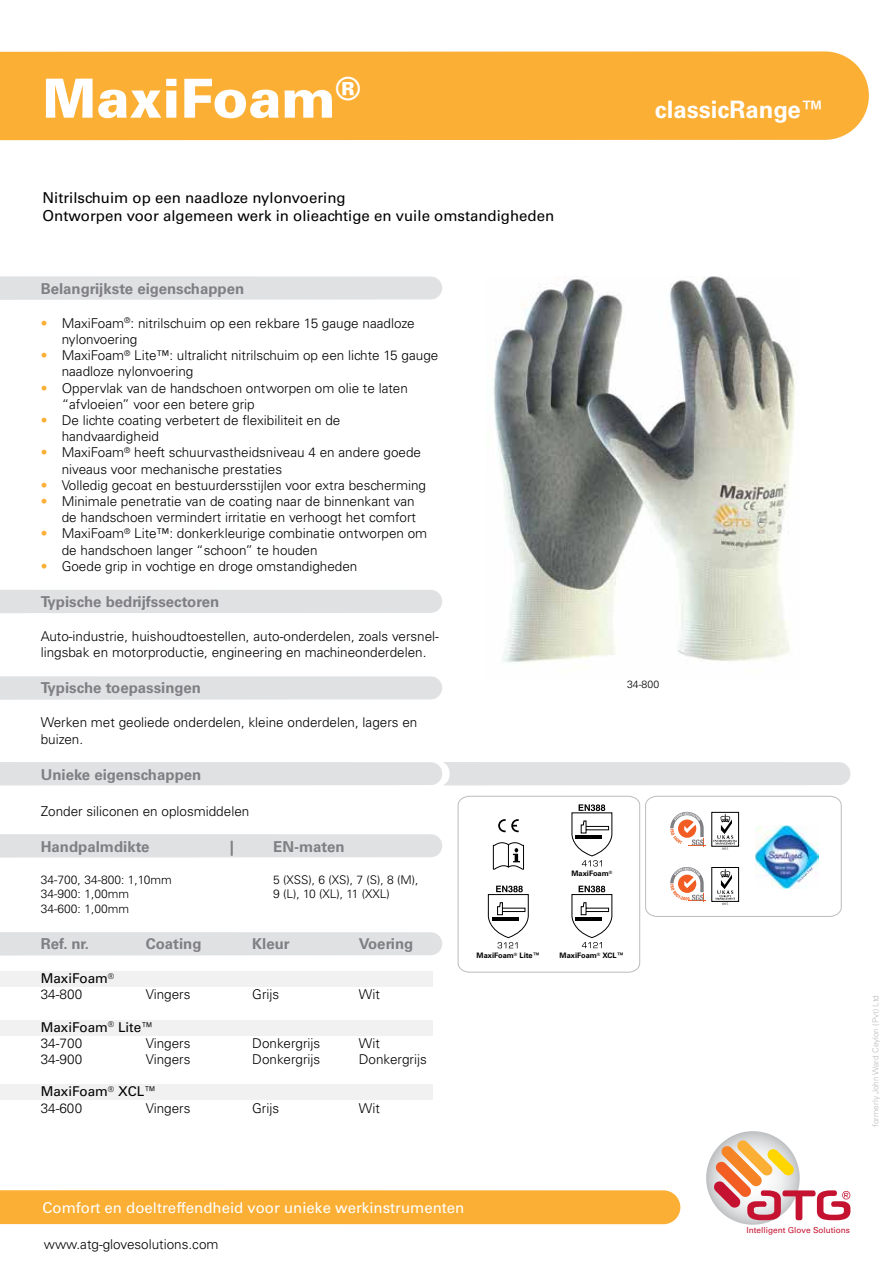
<style>
.page{position:relative;width:893px;height:1263px;background:#fff}
.page>*{position:absolute;margin:0;border:0;box-sizing:border-box;transform-origin:0 0}
.t1{font:900 54px "Univers";color:#fff}
.t2{font:700 24px "Univers";color:#fff}
.t3{font:700 15px "Univers";color:#807f83}
.t4{font:15px/18px "Univers";color:#000}
.t5{font:15px "Univers";color:#fff}
.t6{font:300 13.5px/16.2px "Univers";color:#000}
.t7{font:13.5px/16.2px "Univers";color:#000}
.t8{font:300 12px "Univers";color:#000}
.t9{font:300 10.5px "Univers";color:#000}
.t10{font:300 8.25px "Univers";color:#bcbbbe}
.t11{font:8.25px "Univers";color:#c41230}
.t12{font:700 7.5px "Univers";color:#000}
.s1{color:#fbaf34}
.s2{font-weight:300}
</style>
<div class="page">
<div style="left:0;top:972px;width:432px;height:15px;background:#f1f1f2"></div>
<div style="left:0;top:1020px;width:432px;height:15px;background:#f1f1f2"></div>
<div style="left:0;top:1084px;width:432px;height:16px;background:#f1f1f2"></div>
<div style="left:0;top:51px;width:869px;height:89px;background:#fbaf34"></div>
<svg style="left:0;top:276px;width:442px;height:24px;background:#e1e2e3"></svg>
<div style="left:0;top:590px;width:442px;height:23px;background:#e0e1e2"></div>
<svg style="left:0;top:676px;width:442px;height:24px;background:#e1e2e3"></svg>
<div style="left:0;top:932px;width:442px;height:23px;background:#e0e1e2"></div>
<div style="left:0;top:834px;width:442px;height:23px;background:#e0e1e2"></div>
<div style="left:0;top:1190px;width:680px;height:34px;background:#fbaf34"></div>
<svg style="left:706px;top:1131px;width:94px;height:94px"></svg>
<svg style="left:713px;top:1140px;width:137px;height:80px"></svg>
<img style="left:493px;top:276px;width:302px;height:387px">
<div style="left:0;top:762px;width:850px;height:23px;background:#e0e1e2"></div>
<svg style="left:457px;top:795px;width:385px;height:178px"></svg>
<h1 class="t1" style="left:43px;top:64px;width:320px">MaxiFoam<sup>®</sup></h1>
<p class="t4" style="left:43px;top:188px;width:513px">Nitrilschuim op een naadloze nylonvoering<br>Ontworpen voor algemeen werk in olieachtige en vuile omstandigheden</p>
<h2 class="t2" style="left:655px;top:95px;width:172px">classicRange™</h2>
<p class="t3" style="left:41px;top:279px;width:205px">Belangrijkste eigenschappen</p>
<p class="t6" style="left:62px;top:315px;width:355px;text-indent:-21px"><span class="s1">•</span> MaxiFoam<sup>®</sup>: nitrilschuim op een rekbare 15 gauge naadloze nylonvoering</p>
<p class="t6" style="left:62px;top:347px;width:378px;text-indent:-21px"><span class="s1">•</span> MaxiFoam<sup>®</sup> Lite™: ultralicht nitrilschuim op een lichte 15 gauge naadloze nylonvoering</p>
<p class="t6" style="left:62px;top:380px;width:348px;text-indent:-21px"><span class="s1">•</span> Oppervlak van de handschoen ontworpen om olie te laten “afvloeien” voor een betere grip</p>
<p class="t6" style="left:62px;top:412px;width:280px;text-indent:-21px"><span class="s1">•</span> De lichte coating verbetert de flexibiliteit en de handvaardigheid</p>
<p class="t6" style="left:62px;top:444px;width:361px;text-indent:-21px"><span class="s1">•</span> MaxiFoam<sup>®</sup> heeft schuurvastheidsniveau 4 en andere goede niveaus voor mechanische prestaties</p>
<p class="t6" style="left:41px;top:477px;width:387px"><span class="s1">•</span> Volledig gecoat en bestuurdersstijlen voor extra bescherming</p>
<p class="t6" style="left:41px;top:493px;width:377px;text-align:right"><span class="s1">•</span> Minimale penetratie van de coating naar de binnenkant van de handschoen vermindert irritatie en verhoogt het comfort</p>
<p class="t6" style="left:62px;top:525px;width:367px;text-indent:-21px"><span class="s1">•</span> MaxiFoam<sup>®</sup> Lite™: donkerkleurige combinatie ontworpen om de handschoen langer “schoon” te houden</p>
<p class="t6" style="left:41px;top:558px;width:318px"><span class="s1">•</span> Goede grip in vochtige en droge omstandigheden</p>
<p class="t3" style="left:41px;top:593px;width:180px">Typische bedrijfssectoren</p>
<p class="t6" style="left:41px;top:628px;width:400px">Auto-industrie, huishoudtoestellen, auto-onderdelen, zoals versnel&shy;lingsbak en motorproductie, engineering en machineonderdelen.</p>
<p class="t3" style="left:41px;top:679px;width:162px">Typische toepassingen</p>
<p class="t6" style="left:41px;top:714px;width:378px">Werken met geoliede onderdelen, kleine onderdelen, lagers en buizen.</p>
<p class="t3" style="left:41px;top:765px;width:162px">Unieke eigenschappen</p>
<p class="t6" style="left:41px;top:803px;width:210px">Zonder siliconen en oplosmiddelen</p>
<p class="t3" style="left:41px;top:837px;width:110px">Handpalmdikte</p>
<p class="t3" style="left:230px;top:837px;width:6px">|</p>
<p class="t3" style="left:273px;top:837px;width:73px">EN-maten</p>
<p class="t8" style="left:41px;top:872px;width:132px">34-700, 34-800: 1,10mm</p>
<p class="t8" style="left:273px;top:872px;width:147px">5 (XSS), 6 (XS), 7 (S), 8 (M),</p>
<p class="t8" style="left:41px;top:887px;width:90px">34-900: 1,00mm</p>
<p class="t8" style="left:273px;top:887px;width:118px">9 (L), 10 (XL), 11 (XXL)</p>
<p class="t8" style="left:41px;top:901px;width:90px">34-600: 1,00mm</p>
<p class="t3" style="left:41px;top:935px;width:50px">Ref. nr.</p>
<p class="t3" style="left:146px;top:935px;width:57px">Coating</p>
<p class="t3" style="left:252px;top:935px;width:39px">Kleur</p>
<p class="t3" style="left:359px;top:935px;width:56px">Voering</p>
<p class="t7" style="left:41px;top:970px;width:75px">MaxiFoam<sup>®<br></sup><span class="s2">34-800</span></p>
<p class="t6" style="left:146px;top:986px;width:46px">Vingers</p>
<p class="t6" style="left:252px;top:986px;width:28px">Grijs</p>
<p class="t6" style="left:359px;top:986px;width:23px">Wit</p>
<p class="t7" style="left:41px;top:1019px;width:116px">MaxiFoam<sup>®</sup> Lite™<br><span class="s2">34-700</span></p>
<p class="t6" style="left:146px;top:1035px;width:46px">Vingers</p>
<p class="t6" style="left:252px;top:1035px;width:69px">Donkergrijs</p>
<p class="t6" style="left:359px;top:1035px;width:23px">Wit</p>
<p class="t6" style="left:41px;top:1051px;width:43px">34-900</p>
<p class="t6" style="left:146px;top:1051px;width:46px">Vingers</p>
<p class="t6" style="left:252px;top:1051px;width:69px">Donkergrijs</p>
<p class="t6" style="left:359px;top:1051px;width:69px">Donkergrijs</p>
<p class="t7" style="left:41px;top:1083px;width:119px">MaxiFoam<sup>®</sup> XCL™<br><span class="s2">34-600</span></p>
<p class="t6" style="left:146px;top:1100px;width:46px">Vingers</p>
<p class="t6" style="left:252px;top:1100px;width:28px">Grijs</p>
<p class="t6" style="left:359px;top:1100px;width:23px">Wit</p>
<p class="t9" style="left:627px;top:677px;width:34px">34-800</p>
<p class="t12" style="left:571px;top:869px;width:42px">MaxiFoam<sup>®</sup></p>
<p class="t12" style="left:477px;top:951px;width:65px">MaxiFoam<sup>®</sup> Lite™</p>
<p class="t12" style="left:560px;top:951px;width:66px">MaxiFoam<sup>®</sup> XCL™</p>
<p class="t10" style="left:870px;top:1127px;width:133px;rotate:-90deg">formerly John Ward Ceylon (Pvt) Ltd</p>
<p class="t5" style="left:43px;top:1198px;width:423px">Comfort en doeltreffendheid voor unieke werkinstrumenten</p>
<p class="t6" style="left:44px;top:1236px;width:176px">www.atg-glovesolutions.com</p>
<p class="t11" style="left:746px;top:1225px;width:105px">Intelligent Glove Solutions</p>
</div>
